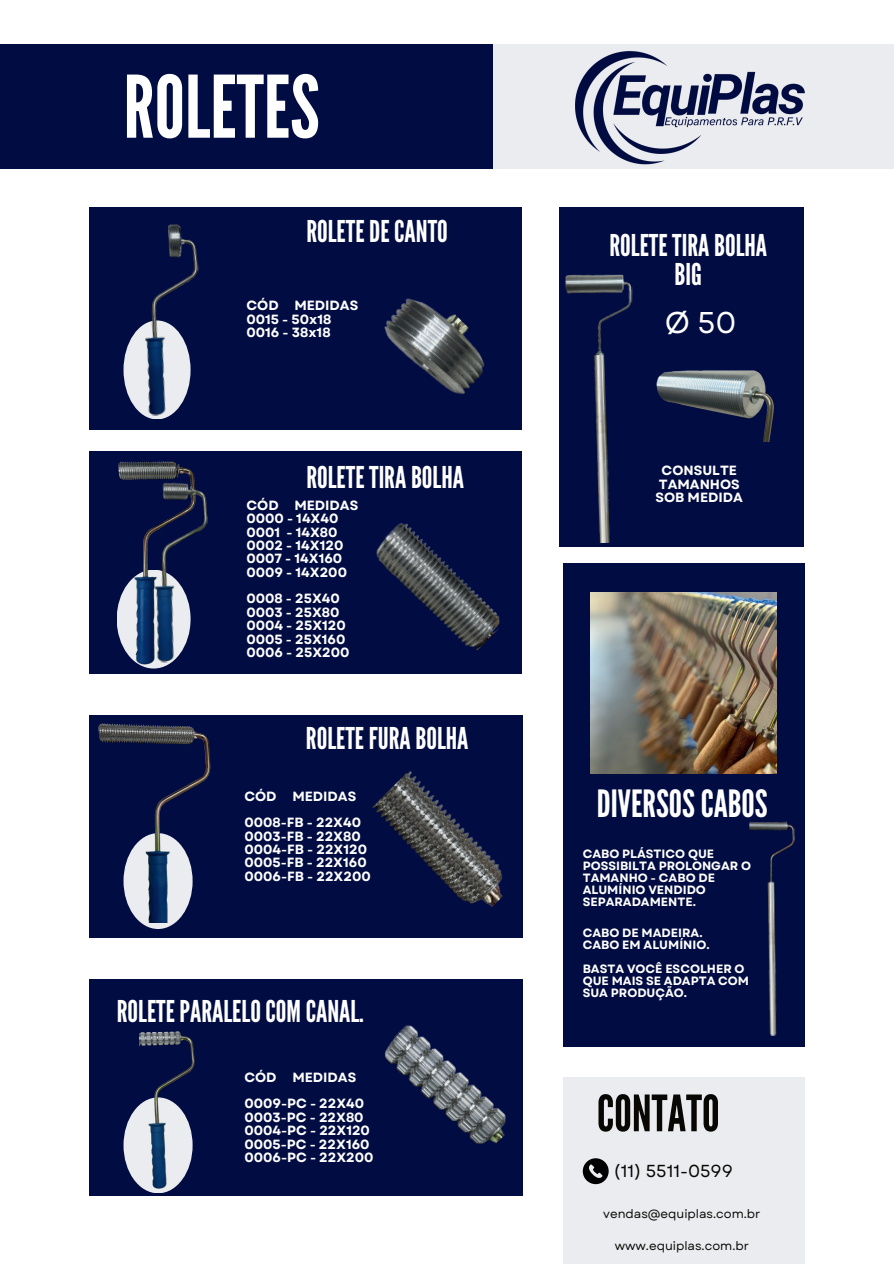
<style>
.page{position:relative;width:894px;height:1264px;background:#fff}
.page>*{position:absolute;margin:0;border:0;box-sizing:border-box;transform-origin:0 0}
.t1{font:85.95px "League Gothic";color:#fff}
.t2{font:49.95px "League Gothic";color:#080704}
.t3{font:37.5px "League Gothic";color:#fff}
.t4{font:30px/29.2px "League Gothic";color:#fff;text-align:center}
.t5{font:30px "Garet";color:#fff}
.t6{font:17.4px "Garet";color:#080704}
.t7{font:700 13.35px/13.4px "Garet";color:#fff}
.t8{font:700 12px/12px "Garet";color:#fff}
.t9{font:12px "Garet";color:#080704}
</style>
<div class="page">
<div style="left:0;top:44px;width:493px;height:124px;background:#000c42"></div>
<div style="left:493px;top:44px;width:400px;height:124px;background:#eaecef"></div>
<div style="left:89px;top:451px;width:433px;height:222px;background:#000c42"></div>
<div style="left:89px;top:715px;width:433px;height:223px;background:#000c42"></div>
<div style="left:89px;top:979px;width:433px;height:216px;background:#000c42"></div>
<div style="left:562px;top:1077px;width:242px;height:186px;background:#eaecef"></div>
<div style="left:562px;top:563px;width:242px;height:483px;background:#000c42"></div>
<svg style="left:582px;top:1158px;width:26px;height:26px"></svg>
<img style="left:590px;top:593px;width:186px;height:180px">
<img style="left:119px;top:462px;width:76px;height:202px">
<img style="left:149px;top:482px;width:59px;height:182px">
<svg style="left:123px;top:833px;width:69px;height:95px"></svg>
<img style="left:98px;top:723px;width:113px;height:199px">
<div style="left:123px;top:1097px;width:69px;height:96px;background:#eaecef;border-radius:50%"></div>
<img style="left:140px;top:1031px;width:54px;height:157px">
<img style="left:384px;top:1025px;width:122px;height:119px">
<div style="left:89px;top:207px;width:433px;height:223px;background:#000c42"></div>
<div style="left:123px;top:320px;width:67px;height:99px;background:#eaecef;border-radius:50%"></div>
<img style="left:140px;top:224px;width:59px;height:194px">
<img style="left:384px;top:298px;width:101px;height:96px">
<div style="left:559px;top:207px;width:245px;height:339px;background:#000c42"></div>
<img style="left:565px;top:274px;width:67px;height:80px">
<img style="left:656px;top:370px;width:117px;height:71px">
<img style="left:341px;top:523px;width:164px;height:151px">
<img style="left:372px;top:757px;width:151px;height:170px">
<img style="left:749px;top:821px;width:46px;height:215px">
<img style="left:594px;top:354px;width:16px;height:189px">
<img style="left:568px;top:51px;width:242px;height:118px">
<h1 class="t1" style="left:123px;top:56px;width:198px">ROLETES</h1>
<h3 class="t4" style="left:306px;top:217px;width:143px">ROLETE DE CANTO</h3>
<p class="t7" style="left:246px;top:299px;width:113px">CÓD MEDIDAS<br>0015 - 50x18<br>0016 - 38x18</p>
<h3 class="t4" style="left:306px;top:463px;width:159px">ROLETE TIRA BOLHA</h3>
<p class="t7" style="left:246px;top:499px;width:113px">CÓD MEDIDAS<br>0000 - 14X40<br>0001 - 14X80<br>0002 - 14X120<br>0007 - 14X160<br>0009 - 14X200</p>
<p class="t7" style="left:246px;top:592px;width:105px">0008 - 25X40<br>0003 - 25X80<br>0004 - 25X120<br>0005 - 25X160<br>0006 - 25X200</p>
<h3 class="t4" style="left:306px;top:724px;width:164px">ROLETE FURA BOLHA</h3>
<p class="t7" style="left:244px;top:783px;width:118px;line-height:26.7px">CÓD MEDIDAS<br>0008-FB - 22X40</p>
<p class="t7" style="left:244px;top:829px;width:128px">0003-FB - 22X80<br>0004-FB - 22X120<br>0005-FB - 22X160<br>0006-FB - 22X200</p>
<h3 class="t4" style="left:117px;top:997px;width:249px">ROLETE PARALELO COM CANAL.</h3>
<p class="t7" style="left:244px;top:1064px;width:121px;line-height:26.7px">CÓD MEDIDAS<br>0009-PC - 22X40</p>
<p class="t7" style="left:244px;top:1110px;width:131px">0003-PC - 22X80<br>0004-PC - 22X120<br>0005-PC - 22X160<br>0006-PC - 22X200</p>
<h3 class="t4" style="left:609px;top:231px;width:159px">ROLETE TIRA BOLHA<br>BIG</h3>
<h3 class="t5" style="left:664px;top:303px;width:73px">Ø 50</h3>
<p class="t7" style="left:655px;top:464px;width:89px;text-align:center">CONSULTE<br>TAMANHOS<br>SOB MEDIDA</p>
<h3 class="t3" style="left:596px;top:781px;width:172px">DIVERSOS CABOS</h3>
<p class="t8" style="left:582px;top:848px;width:170px">CABO PLÁSTICO QUE<br>POSSIBILTA PROLONGAR O<br>TAMANHO - CABO DE<br>ALUMÍNIO VENDIDO<br>SEPARADAMENTE.</p>
<p class="t8" style="left:582px;top:927px;width:128px">CABO DE MADEIRA.<br>CABO EM ALUMÍNIO.</p>
<p class="t8" style="left:582px;top:963px;width:168px">BASTA VOCÊ ESCOLHER O<br>QUE MAIS SE ADAPTA COM<br>SUA PRODUÇÃO.</p>
<h2 class="t2" style="left:596px;top:1083px;width:124px">CONTATO</h2>
<h3 class="t6" style="left:613px;top:1160px;width:121px">(11) 5511-0599</h3>
<p class="t9" style="left:603px;top:1205px;width:159px">vendas@equiplas.com.br</p>
<p class="t9" style="left:614px;top:1237px;width:136px">www.equiplas.com.br</p>
</div>
